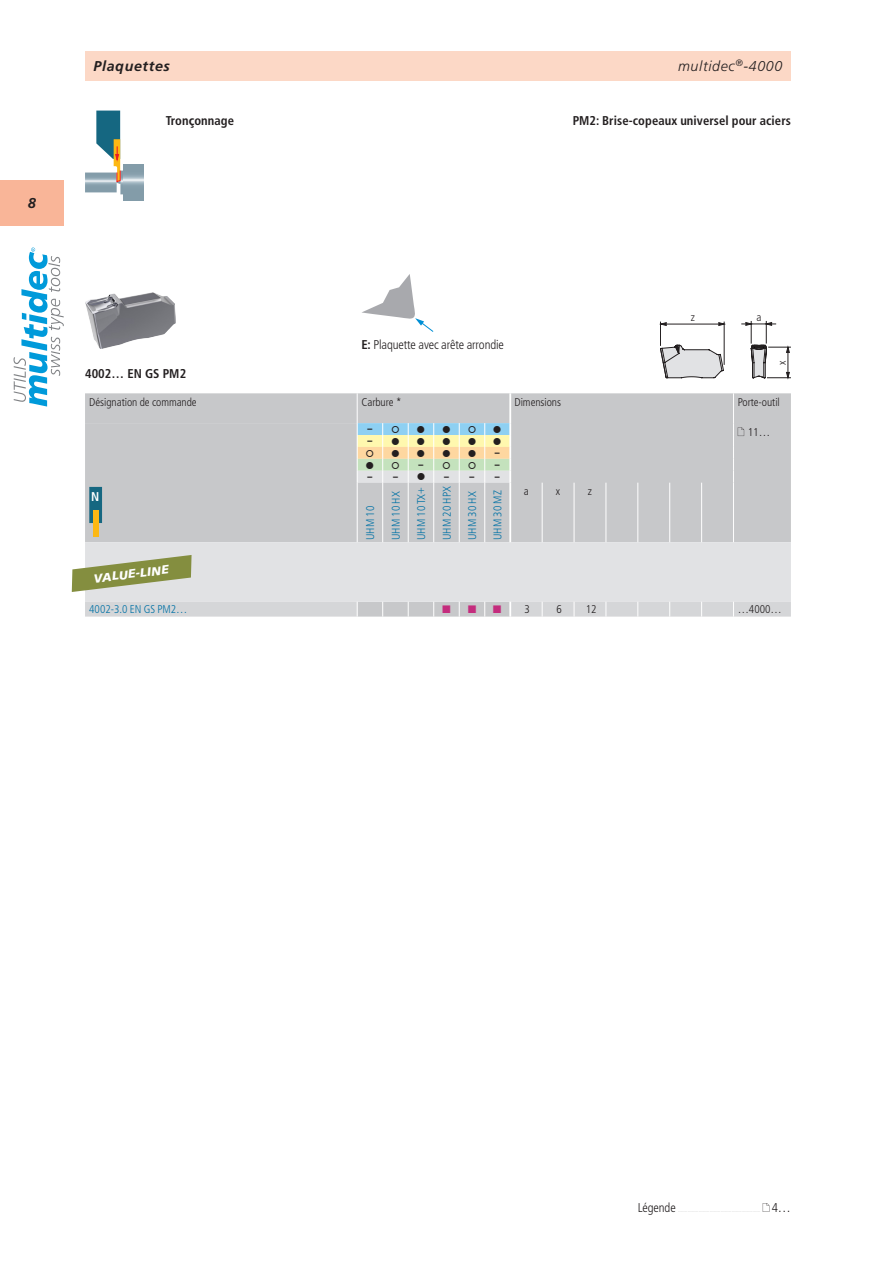
<style>
.page{position:relative;width:893px;height:1263px;background:#fff}
.page>*{position:absolute;margin:0;border:0;box-sizing:border-box;transform-origin:0 0}
.t1{font:italic 300 14.25px "Frutiger LT Std";letter-spacing:.045em;color:#231f20}
.t2{font:italic 700 14.25px "Frutiger LT Std";letter-spacing:.045em;color:#231f20}
.t3{font:700 condensed 12.75px "Frutiger LT Std";letter-spacing:.005em;color:#231f20}
.t4{font:300 condensed 12.75px "Frutiger LT Std";letter-spacing:-.01em;color:#231f20}
.t5{font:700 condensed 12.75px "Frutiger LT Std";color:#fff}
.t6{font:italic 900 12px "Frutiger LT Std";color:#fff}
.t7{font:300 condensed 11.25px "Frutiger LT Std";letter-spacing:-.005em;color:#231f20}
.t8{font:300 condensed 11.25px "Frutiger LT Std";letter-spacing:-.005em;color:#0071a5}
.t9{font:900 condensed 9.75px "Frutiger LT Std";color:#231f20}
.s1{font-stretch:normal}
.s2{font-weight:700}
</style>
<div class="page">
<div style="left:0;top:180px;width:64px;height:46px;background:#f9b598"></div>
<svg style="left:14px;top:248px;width:50px;height:159px"></svg>
<div style="left:85px;top:51px;width:706px;height:30px;background:#fcd8c6"></div>
<svg style="left:362px;top:274px;width:72px;height:58px"></svg>
<div style="left:123px;top:165px;width:20px;height:35px;background:#839ca9"></div>
<svg style="left:85px;top:111px;width:58px;height:83px"></svg>
<img style="left:85px;top:292px;width:90px;height:57px">
<svg style="left:659px;top:321px;width:132px;height:58px"></svg>
<svg style="left:763px;top:1203px;width:6px;height:9px"></svg>
<svg style="left:72px;top:393px;width:719px;height:224px;background:#cfd1d0"></svg>
<p class="t2" style="left:28px;top:195px;width:9px">8</p>
<p class="t2" style="left:94px;top:58px;width:78px">Plaquettes</p>
<p class="t3" style="left:166px;top:113px;width:70px">Tron<span class="s1">ç</span>onnage</p>
<p class="t3" style="left:85px;top:366px;width:103px">4002… EN GS PM2</p>
<p class="t1" style="left:678px;top:58px;width:106px">multidec<sup>®</sup>-4000</p>
<p class="t3" style="left:573px;top:113px;width:220px">PM2: Brise-copeaux universel pour aciers</p>
<p class="t4" style="left:361px;top:337px;width:144px"><span class="s2">E:</span> Plaquette avec arête arrondie</p>
<p class="t7" style="left:691px;top:311px;width:6px">z</p>
<p class="t7" style="left:756px;top:311px;width:6px">a</p>
<p class="t7" style="left:776px;top:365px;width:6px;rotate:-90deg">x</p>
<p class="t7" style="left:89px;top:396px;width:109px">Désignation de commande</p>
<p class="t7" style="left:361px;top:396px;width:41px">Carbure *</p>
<p class="t7" style="left:514px;top:396px;width:48px">Dimensions</p>
<p class="t7" style="left:738px;top:396px;width:44px">Porte-outil</p>
<p class="t5" style="left:91px;top:489px;width:10px">N</p>
<p class="t6" style="left:93px;top:571px;width:77px;rotate:-7deg">VALUE-LINE</p>
<p class="t9" style="left:367px;top:423px;width:6px">–</p>
<p class="t7" style="left:748px;top:426px;width:24px">11…</p>
<p class="t9" style="left:367px;top:435px;width:6px">–</p>
<p class="t9" style="left:495px;top:447px;width:6px">–</p>
<p class="t9" style="left:419px;top:459px;width:6px">–</p>
<p class="t9" style="left:495px;top:459px;width:6px">–</p>
<p class="t9" style="left:368px;top:470px;width:32px">– –</p>
<p class="t9" style="left:444px;top:470px;width:32px">– –</p>
<p class="t9" style="left:495px;top:470px;width:6px">–</p>
<p class="t8" style="left:364px;top:540px;width:36px;rotate:-90deg">UHM 10</p>
<p class="t8" style="left:389px;top:540px;width:50px;rotate:-90deg">UHM 10 HX</p>
<p class="t8" style="left:415px;top:540px;width:55px;rotate:-90deg">UHM 10 TX+</p>
<p class="t8" style="left:440px;top:540px;width:55px;rotate:-90deg">UHM 20 HPX</p>
<p class="t8" style="left:466px;top:540px;width:50px;rotate:-90deg">UHM 30 HX</p>
<p class="t8" style="left:491px;top:540px;width:51px;rotate:-90deg">UHM 30 MZ</p>
<p class="t7" style="left:524px;top:485px;width:6px">a</p>
<p class="t7" style="left:556px;top:485px;width:6px">x</p>
<p class="t7" style="left:588px;top:485px;width:6px">z</p>
<p class="t8" style="left:89px;top:603px;width:100px">4002-3.0 EN GS PM2…</p>
<p class="t7" style="left:525px;top:603px;width:7px">3</p>
<p class="t7" style="left:556px;top:603px;width:7px">6</p>
<p class="t7" style="left:586px;top:603px;width:12px">12</p>
<p class="t7" style="left:738px;top:603px;width:45px">…4000…</p>
<p class="t4" style="left:638px;top:1200px;width:39px">Légende</p>
<p class="t4" style="left:772px;top:1200px;width:21px">4…</p>
</div>
